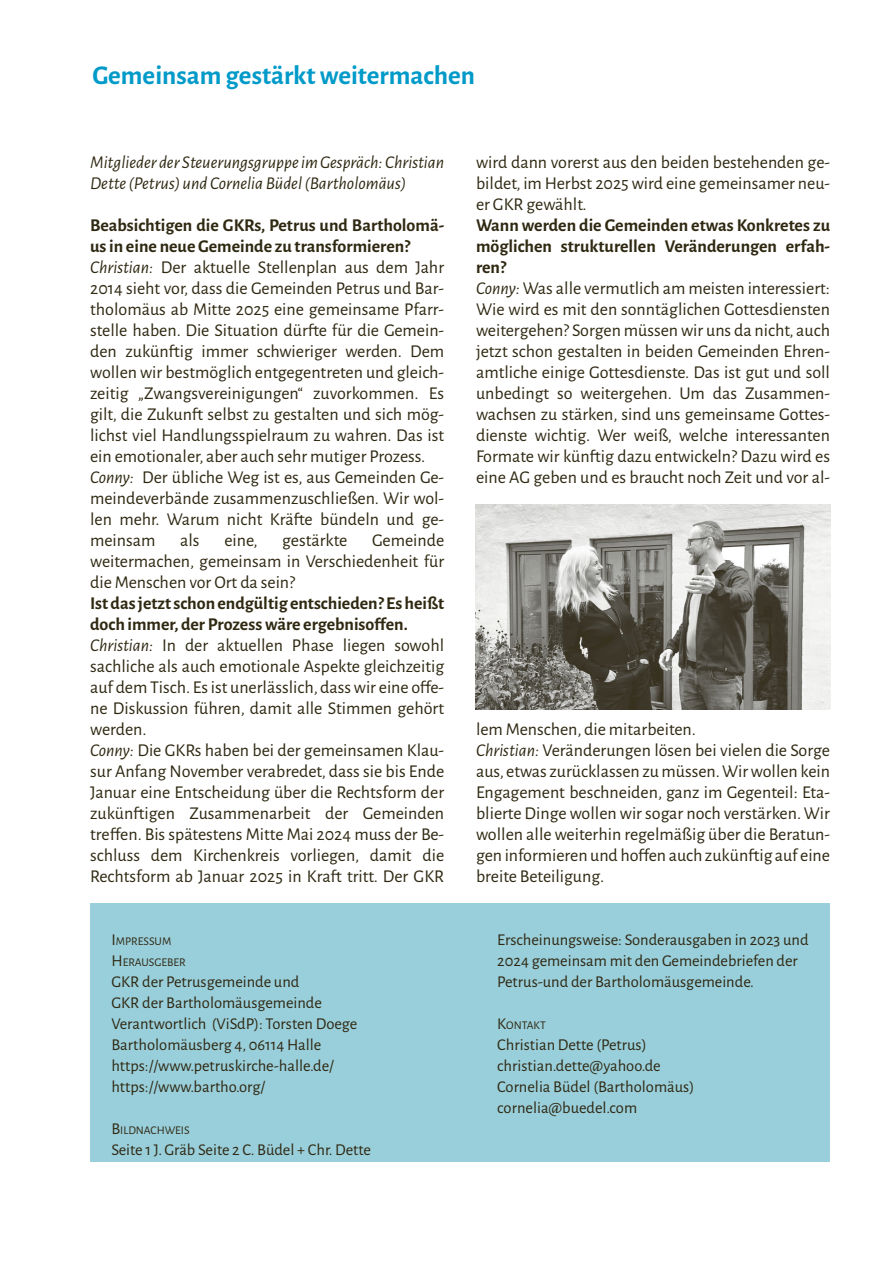
<style>
.page{position:relative;width:893px;height:1263px;background:#fff}
.page>*{position:absolute;margin:0;border:0;box-sizing:border-box;transform-origin:0 0}
.t1{font:700 27px "Alegreya Sans";color:#009ac9}
.t2{font:18px/21px "Alegreya Sans";color:#2f2912}
.t3{font:italic 18px/21px "Alegreya Sans";color:#2f2912}
.t4{font:16.5px/21px "Alegreya Sans";color:#2f2912}
.t5{font:11.85px/21px "Alegreya Sans";color:#2f2912}
.s1{font-weight:700}
.s2{font-style:italic}
.s3{font-size:16.5px}
</style>
<div class="page">
<div style="left:90px;top:903px;width:740px;height:258px;background:#99cedb"></div>
<img style="left:476px;top:504px;width:354px;height:205px">
<h1 class="t1" style="left:92px;top:62px;width:384px">Gemeinsam gestärkt weitermachen</h1>
<p class="t3" style="left:90px;top:152px;width:355px">Mitglieder der Steuerungsgruppe im Gespräch: Christian<br>Dette (Petrus) und Cornelia Büdel (Bartholomäus)</p>
<p class="t2" style="left:90px;top:215px;width:355px"><span class="s1">Beabsichtigen die GKRs, Petrus und Bartholomä&shy;us in eine neue Gemeinde zu transformieren?<br></span><span class="s2">Christian:</span> Der aktuelle Stellenplan aus dem Jahr 2014 sieht vor, dass die Gemeinden Petrus und Bar&shy;tholomäus ab Mitte 2025 eine gemeinsame Pfarr&shy;stelle haben. Die Situation dürfte für die Gemein&shy;den zukünftig immer schwieriger werden. Dem wollen wir bestmöglich entgegentreten und gleich&shy;zeitig „Zwangsvereinigungen“ zuvorkommen. Es gilt, die Zukunft selbst zu gestalten und sich mög&shy;lichst viel Handlungsspielraum zu wahren. Das ist ein emotionaler, aber auch sehr mutiger Prozess.<br><span class="s2">Conny:</span> Der übliche Weg ist es, aus Gemeinden Ge&shy;meindeverbände zusammenzuschließen. Wir wol&shy;len mehr. Warum nicht Kräfte bündeln und ge&shy;meinsam</p>
<p class="t2" style="left:90px;top:530px;width:355px;text-align:justify;text-indent:282px">Gemeinde weitermachen, gemeinsam in Verschiedenheit für die Menschen vor Ort da sein?</p>
<p class="t2" style="left:90px;top:593px;width:355px"><span class="s1">Ist das jetzt schon endgültig entschieden? Es heißt doch immer, der Prozess wäre ergebnisoffen.<br></span><span class="s2">Christian:</span> In der aktuellen Phase liegen sowohl sachliche als auch emotionale Aspekte gleichzeitig auf dem Tisch. Es ist unerlässlich, dass wir eine offe&shy;ne Diskussion führen, damit alle Stimmen gehört werden.<br><span class="s2">Conny:</span> Die GKRs haben bei der gemeinsamen Klau&shy;sur Anfang November verabredet, dass sie bis Ende Januar eine Entscheidung über die Rechtsform der zukünftigen Zusammenarbeit der Gemeinden treffen. Bis spätestens Mitte Mai 2024 muss der Be&shy;schluss dem Kirchenkreis vorliegen, damit die Rechtsform ab Januar 2025 in Kraft tritt. Der GKR</p>
<p class="t2" style="left:180px;top:530px;width:21px">als</p>
<p class="t2" style="left:224px;top:530px;width:35px">eine,</p>
<p class="t2" style="left:282px;top:530px;width:67px">gestärkte</p>
<p class="t5" style="left:111px;top:931px;width:76px"><span class="s3">I</span>MPRESSUM<br><span class="s3">H</span>ERAUSGEBER</p>
<p class="t4" style="left:111px;top:972px;width:247px">GKR der Petrusgemeinde und<br>GKR der Bartholomäusgemeinde Verantwortlich (ViSdP): Torsten Doege Bartholomäusberg 4, 06114 Halle https://www.petruskirche-halle.de/ https://www.bartho.org/</p>
<p class="t5" style="left:111px;top:1120px;width:80px"><span class="s3">B</span>ILDNACHWEIS</p>
<p class="t4" style="left:111px;top:1140px;width:261px">Seite 1 J. Gräb Seite 2 C. Büdel + Chr. Dette</p>
<p class="t2" style="left:476px;top:152px;width:355px;text-align:justify">wird dann vorerst aus den beiden bestehenden ge&shy;bildet, im Herbst 2025 wird eine gemeinsamer neu&shy;er GKR gewählt.</p>
<p class="t2" style="left:476px;top:215px;width:355px"><span class="s1">Wann werden die Gemeinden etwas Konkretes zu möglichen strukturellen Veränderungen erfah&shy;ren?<br></span><span class="s2">Conny:</span> Was alle vermutlich am meisten interessiert:<br>Wie wird es mit den sonntäglichen Gottesdiensten weitergehen? Sorgen müssen wir uns da nicht, auch jetzt schon gestalten in beiden Gemeinden Ehren&shy;amtliche einige Gottesdienste. Das ist gut und soll unbedingt so weitergehen. Um das Zusammen&shy;wachsen zu stärken, sind uns gemeinsame Gottes&shy;dienste wichtig. Wer weiß, welche interessanten Formate wir künftig dazu entwickeln? Dazu wird es eine AG geben und es braucht noch Zeit und vor al-</p>
<p class="t2" style="left:476px;top:719px;width:355px">lem Menschen, die mitarbeiten.<br><span class="s2">Christian:</span> Veränderungen lösen bei vielen die Sorge aus, etwas zurücklassen zu müssen. Wir wollen kein Engagement beschneiden, ganz im Gegenteil: Eta&shy;blierte Dinge wollen wir sogar noch verstärken. Wir wollen alle weiterhin regelmäßig über die Beratun&shy;gen informieren und hoffen auch zukünftig auf eine breite Beteiligung.</p>
<p class="t4" style="left:497px;top:930px;width:313px">Erscheinungsweise: Sonderausgaben in 2023 und<br>2024 gemeinsam mit den Gemeindebriefen der<br>Petrus-und der Bartholomäusgemeinde.</p>
<p class="t5" style="left:497px;top:1015px;width:50px"><span class="s3">K</span>ONTAKT</p>
<p class="t4" style="left:497px;top:1035px;width:198px">Christian Dette (Petrus) christian.dette@yahoo.de<br>Cornelia Büdel (Bartholomäus) cornelia@buedel.com</p>
</div>
